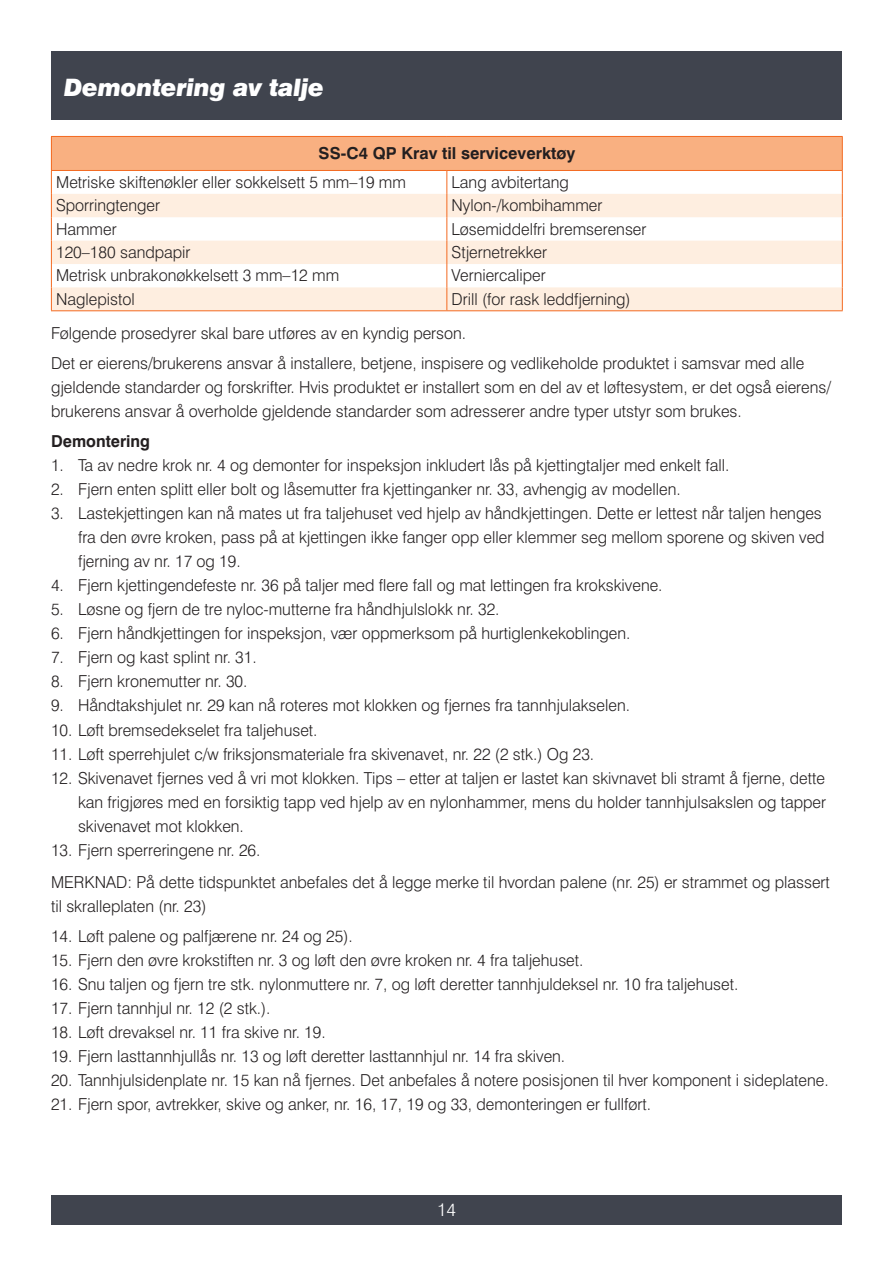
<style>
.page{position:relative;width:893px;height:1263px;background:#fff}
.page>*{position:absolute;margin:0;border:0;box-sizing:border-box;transform-origin:0 0}
.t1{font:italic 900 24px "Swiss 721 BT";letter-spacing:-.01em;color:#fff}
.t2{font:300 18px "Swiss 721 BT";color:#fff}
.t3{font:300 16.5px/24px "Swiss 721 BT";color:#231f20}
.t4{font:700 16.5px "Swiss 721 BT";color:#231f20}
</style>
<div class="page">
<div style="left:51px;top:51px;width:791px;height:68px;background:#40444e"></div>
<div style="left:51px;top:1195px;width:791px;height:30px;background:#40444e"></div>
<div style="left:51px;top:136px;width:791px;height:34px;background:#f9b081"></div>
<svg style="left:52px;top:194px;width:790px;height:116px;fill:#feeee0"></svg>
<svg style="left:51px;top:171px;width:1px;height:139px"></svg>
<svg style="left:446px;top:171px;width:1px;height:139px"></svg>
<svg style="left:842px;top:171px;width:1px;height:139px"></svg>
<hr style="left:51px;top:310px;width:396px;height:1px;background:#f36a21">
<hr style="left:447px;top:310px;width:396px;height:1px;background:#f36a21">
<hr style="left:51px;top:136px;width:396px;height:1px;background:#f36a21">
<hr style="left:51px;top:137px;width:1px;height:33px;background:#f36a21">
<hr style="left:447px;top:136px;width:396px;height:1px;background:#f36a21">
<hr style="left:842px;top:137px;width:1px;height:33px;background:#f36a21">
<hr style="left:51px;top:170px;width:396px;height:1px;background:#f36a21">
<hr style="left:447px;top:170px;width:396px;height:1px;background:#f36a21">
<h1 class="t1" style="left:64px;top:72px;width:262px">Demontering av talje</h1>
<p class="t4" style="left:318px;top:143px;width:258px">SS-C4 QP Krav til serviceverktøy</p>
<p class="t3" style="left:56px;top:170px;width:351px">Metriske skiftenøkler eller sokkelsett 5 mm–19 mm</p>
<p class="t3" style="left:452px;top:170px;width:119px">Lang avbitertang</p>
<p class="t3" style="left:56px;top:193px;width:106px">Sporringtenger</p>
<p class="t3" style="left:452px;top:193px;width:152px">Nylon-/kombihammer</p>
<p class="t3" style="left:56px;top:216px;width:62px">Hammer</p>
<p class="t3" style="left:452px;top:216px;width:196px">Løsemiddelfri bremserenser</p>
<p class="t3" style="left:56px;top:240px;width:136px">120–180 sandpapir</p>
<p class="t3" style="left:452px;top:240px;width:97px">Stjernetrekker</p>
<p class="t3" style="left:56px;top:263px;width:285px">Metrisk unbrakonøkkelsett 3 mm–12 mm</p>
<p class="t3" style="left:452px;top:263px;width:96px">Verniercaliper</p>
<p class="t3" style="left:56px;top:287px;width:80px">Naglepistol</p>
<p class="t3" style="left:452px;top:287px;width:181px">Drill (for rask leddfjerning)</p>
<p class="t3" style="left:51px;top:318px;width:755px;line-height:30px">Følgende prosedyrer skal bare utføres av en kyndig person.<br>Det er eierens/brukerens ansvar å installere, betjene, inspisere og vedlikeholde produktet i samsvar med alle</p>
<p class="t3" style="left:51px;top:375px;width:782px">gjeldende standarder og forskrifter. Hvis produktet er installert som en del av et løftesystem, er det også eierens/ brukerens ansvar å overholde gjeldende standarder som adresserer andre typer utstyr som brukes.</p>
<p class="t4" style="left:51px;top:431px;width:101px">Demontering</p>
<p class="t3" style="left:51px;top:453px;width:680px">1. Ta av nedre krok nr. 4 og demonter for inspeksjon inkludert lås på kjettingtaljer med enkelt fall.</p>
<p class="t3" style="left:51px;top:477px;width:631px">2. Fjern enten splitt eller bolt og låsemutter fra kjettinganker nr. 33, avhengig av modellen.</p>
<p class="t3" style="left:78px;top:501px;width:748px;text-indent:-27px">3. Lastekjettingen kan nå mates ut fra taljehuset ved hjelp av håndkjettingen. Dette er lettest når taljen henges fra den øvre kroken, pass på at kjettingen ikke fanger opp eller klemmer seg mellom sporene og skiven ved fjerning av nr. 17 og 19.</p>
<p class="t3" style="left:51px;top:573px;width:613px">4. Fjern kjettingendefeste nr. 36 på taljer med flere fall og mat lettingen fra krokskivene.</p>
<p class="t3" style="left:51px;top:597px;width:450px">5. Løsne og fjern de tre nyloc-mutterne fra håndhjulslokk nr. 32.</p>
<p class="t3" style="left:51px;top:621px;width:581px">6. Fjern håndkjettingen for inspeksjon, vær oppmerksom på hurtiglenkekoblingen.</p>
<p class="t3" style="left:51px;top:645px;width:207px">7. Fjern og kast splint nr. 31.</p>
<p class="t3" style="left:51px;top:669px;width:198px">8. Fjern kronemutter nr. 30.</p>
<p class="t3" style="left:51px;top:693px;width:580px">9. Håndtakshjulet nr. 29 kan nå roteres mot klokken og fjernes fra tannhjulakselen.</p>
<p class="t3" style="left:51px;top:718px;width:268px">10. Løft bremsedekselet fra taljehuset.</p>
<p class="t3" style="left:51px;top:742px;width:545px">11. Løft sperrehjulet c/w friksjonsmateriale fra skivenavet, nr. 22 (2 stk.) Og 23.</p>
<p class="t3" style="left:78px;top:766px;width:749px;text-align:justify;text-indent:-27px">12. Skivenavet fjernes ved å vri mot klokken. Tips – etter at taljen er lastet kan skivnavet bli stramt å fjerne, dette kan frigjøres med en forsiktig tapp ved hjelp av en nylonhammer, mens du holder tannhjulsakslen og tapper skivenavet mot klokken.</p>
<p class="t3" style="left:51px;top:834px;width:780px;line-height:31.7px">13. Fjern sperreringene nr. 26.<br>MERKNAD: På dette tidspunktet anbefales det å legge merke til hvordan palene (nr. 25) er strammet og plassert</p>
<p class="t3" style="left:51px;top:894px;width:157px">til skralleplaten (nr. 23)</p>
<p class="t3" style="left:51px;top:924px;width:303px">14. Løft palene og palfjærene nr. 24 og 25).</p>
<p class="t3" style="left:51px;top:948px;width:534px">15. Fjern den øvre krokstiften nr. 3 og løft den øvre kroken nr. 4 fra taljehuset.</p>
<p class="t3" style="left:51px;top:972px;width:689px">16. Snu taljen og fjern tre stk. nylonmuttere nr. 7, og løft deretter tannhjuldeksel nr. 10 fra taljehuset.</p>
<p class="t3" style="left:51px;top:996px;width:221px">17. Fjern tannhjul nr. 12 (2 stk.).</p>
<p class="t3" style="left:51px;top:1020px;width:276px">18. Løft drevaksel nr. 11 fra skive nr. 19.</p>
<p class="t3" style="left:51px;top:1044px;width:516px">19. Fjern lasttannhjullås nr. 13 og løft deretter lasttannhjul nr. 14 fra skiven.</p>
<p class="t3" style="left:51px;top:1068px;width:779px">20. Tannhjulsidenplate nr. 15 kan nå fjernes. Det anbefales å notere posisjonen til hver komponent i sideplatene.</p>
<p class="t3" style="left:51px;top:1092px;width:602px">21. Fjern spor, avtrekker, skive og anker, nr. 16, 17, 19 og 33, demonteringen er fullført.</p>
<p class="t2" style="left:437px;top:1198px;width:20px">14</p>
</div>
